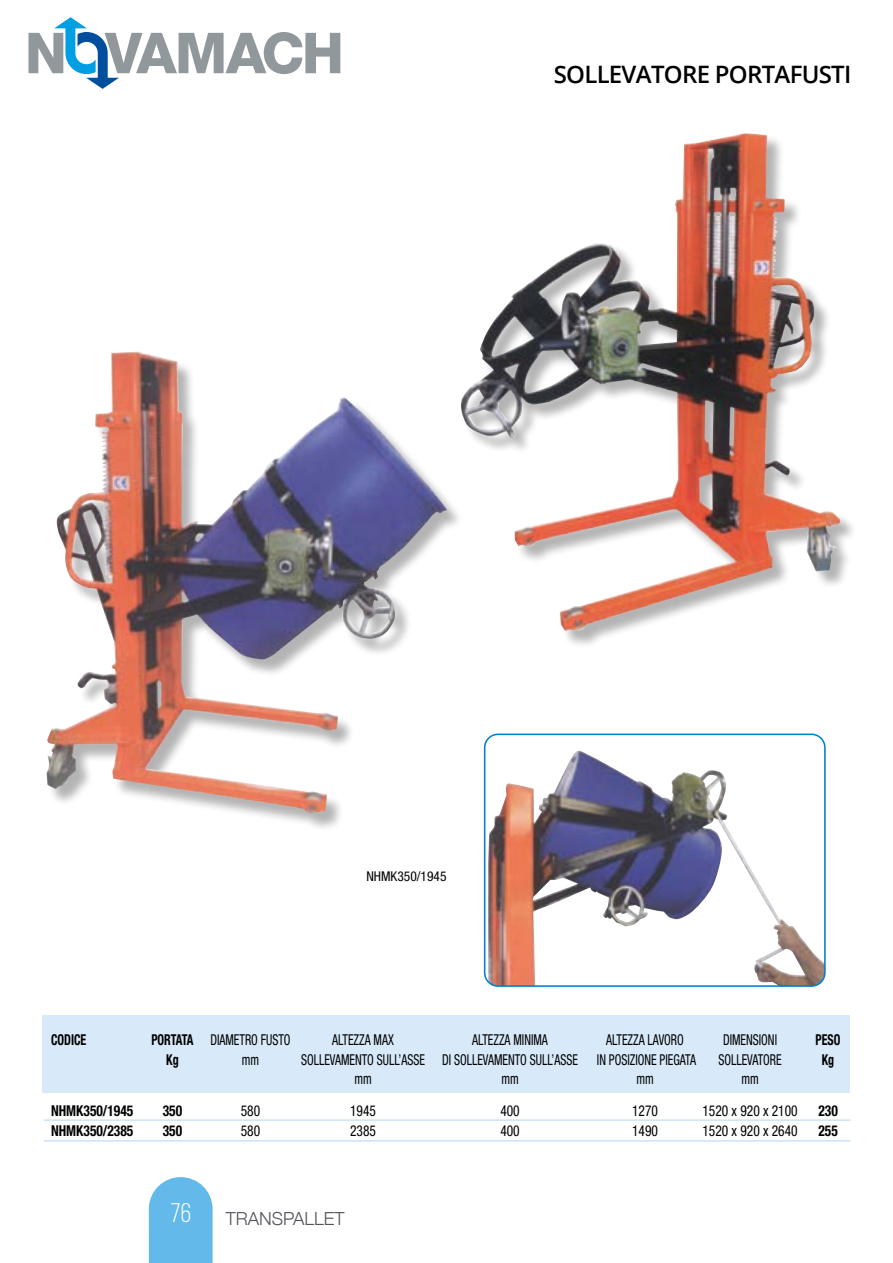
<style>
.page{position:relative;width:893px;height:1263px;background:#fff}
.page>*{position:absolute;margin:0;border:0;box-sizing:border-box;transform-origin:0 0}
.t1{font:27px "Bebas Neue";color:#fff}
.t2{font:600 24px "Open Sans";letter-spacing:-.03em;color:#000}
.t3{font:300 18px "Helvetica Neue";color:#55525a}
.t4{font:condensed 15px "Helvetica Neue";color:#000;scale:.8 1}
.t5{font:condensed 15px "Helvetica Neue";color:#000;scale:.9 1}
.t6{font:700 condensed 15px "Helvetica Neue";color:#000;scale:.9 1}
.t7{font:700 condensed 15px "Helvetica Neue";color:#000;scale:.8 1}
.t8{font:condensed 13.5px "Helvetica Neue";color:#000}
.s1{font-weight:700}
</style>
<div class="page">
<svg style="left:28px;top:17px;width:312px;height:72px"></svg>
<svg style="left:149px;top:1177px;width:64px;height:86px;background:#70bfea"></svg>
<img style="left:464px;top:133px;width:377px;height:499px">
<div style="left:47px;top:352px;width:417px;height:479px;background:#000;opacity:.3"></div>
<img style="left:46px;top:353px;width:294px;height:461px">
<div style="left:43px;top:1015px;width:807px;height:78px;background:#d8eafa"></div>
<hr style="left:44px;top:1119px;width:806px;height:2px;background:#bcddf5">
<hr style="left:44px;top:1140px;width:806px;height:1px;background:#bcddf5">
<img style="left:488px;top:750px;width:335px;height:235px">
<div style="left:484px;top:733px;width:342px;height:254px;border:2px solid #0081c9;border-radius:13px"></div>
<p class="t2" style="left:554px;top:58px;width:299px">SOLLEVATORE PORTAFUSTI</p>
<p class="t8" style="left:366px;top:869px;width:82px">NHMK350/1945</p>
<p class="t7" style="left:51px;top:1031px;width:46px">CODICE</p>
<p class="t4" style="left:151px;top:1031px;width:176px"><span class="s1">PORTATA</span> DIAMETRO FUSTO</p>
<p class="t4" style="left:332px;top:1031px;width:78px">ALTEZZA MAX</p>
<p class="t4" style="left:472px;top:1031px;width:96px">ALTEZZA MINIMA</p>
<p class="t4" style="left:606px;top:1031px;width:98px">ALTEZZA LAVORO</p>
<p class="t4" style="left:723px;top:1031px;width:69px">DIMENSIONI</p>
<p class="t7" style="left:816px;top:1031px;width:33px">PESO</p>
<p class="t7" style="left:166px;top:1050px;width:17px">Kg</p>
<p class="t4" style="left:242px;top:1051px;width:23px">mm</p>
<p class="t4" style="left:301px;top:1051px;width:348px">SOLLEVAMENTO SULL’ASSE DI SOLLEVAMENTO SULL’ASSE</p>
<p class="t4" style="left:597px;top:1051px;width:125px">IN POSIZIONE PIEGATA</p>
<p class="t4" style="left:718px;top:1051px;width:81px">SOLLEVATORE</p>
<p class="t7" style="left:822px;top:1050px;width:17px">Kg</p>
<p class="t4" style="left:354px;top:1070px;width:23px">mm</p>
<p class="t4" style="left:501px;top:1070px;width:23px">mm</p>
<p class="t4" style="left:636px;top:1070px;width:23px">mm</p>
<p class="t4" style="left:741px;top:1070px;width:23px">mm</p>
<p class="t6" style="left:51px;top:1101px;width:93px">NHMK350/1945</p>
<p class="t6" style="left:163px;top:1101px;width:23px">350</p>
<p class="t5" style="left:241px;top:1102px;width:23px">580</p>
<p class="t5" style="left:350px;top:1102px;width:30px">1945</p>
<p class="t5" style="left:500px;top:1102px;width:23px">400</p>
<p class="t5" style="left:632px;top:1102px;width:30px">1270</p>
<p class="t5" style="left:702px;top:1102px;width:107px">1520 x 920 x 2100</p>
<p class="t6" style="left:818px;top:1101px;width:23px">230</p>
<p class="t6" style="left:51px;top:1121px;width:93px">NHMK350/2385</p>
<p class="t6" style="left:163px;top:1121px;width:23px">350</p>
<p class="t5" style="left:241px;top:1122px;width:23px">580</p>
<p class="t5" style="left:350px;top:1122px;width:30px">2385</p>
<p class="t5" style="left:500px;top:1122px;width:23px">400</p>
<p class="t5" style="left:632px;top:1122px;width:30px">1490</p>
<p class="t5" style="left:702px;top:1122px;width:107px">1520 x 920 x 2640</p>
<p class="t6" style="left:818px;top:1121px;width:23px">255</p>
<h1 class="t1" style="left:170px;top:1198px;width:22px">76</h1>
<p class="t3" style="left:226px;top:1204px;width:120px">TRANSPALLET</p>
</div>
